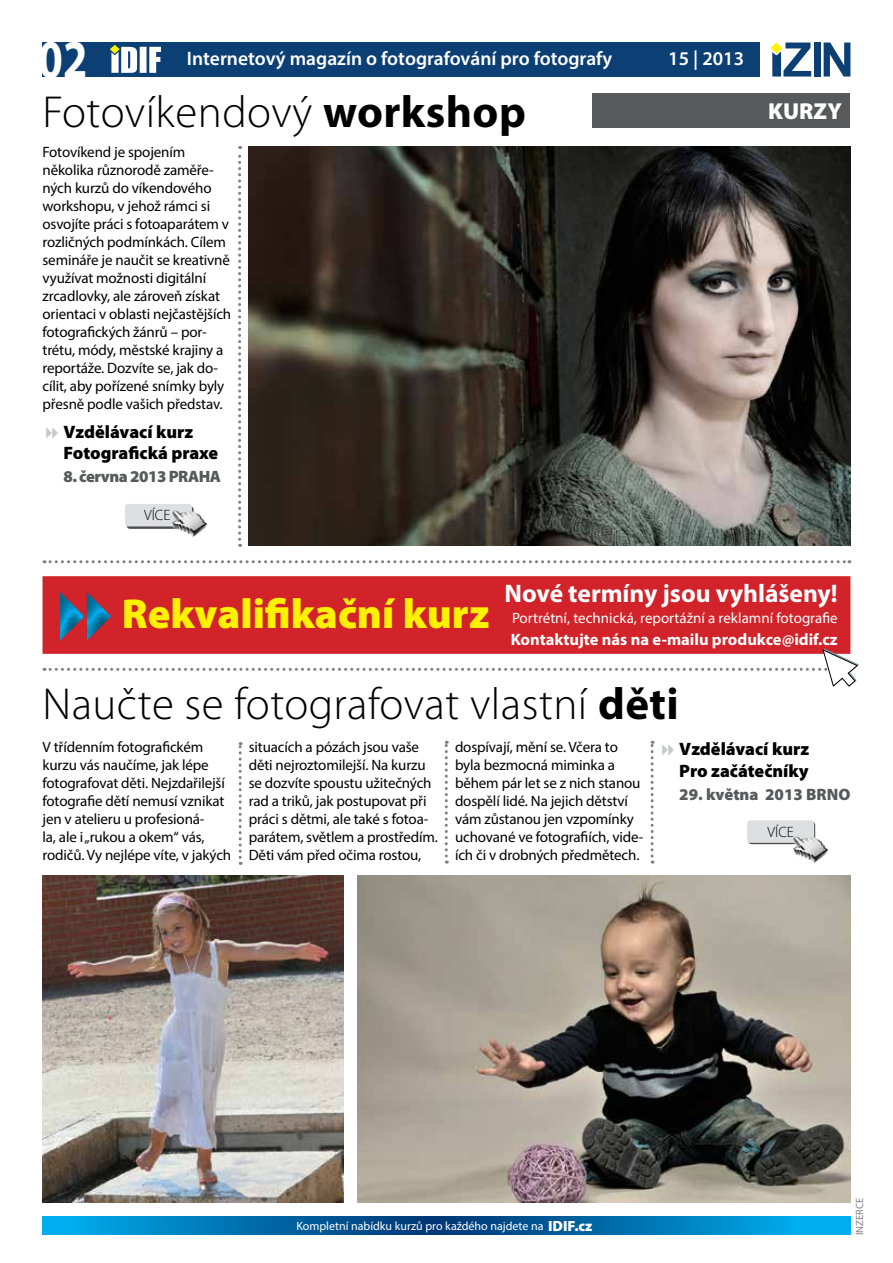
<style>
.page{position:relative;width:893px;height:1263px;background:#fff}
.page>*{position:absolute;margin:0;border:0;box-sizing:border-box;transform-origin:0 0}
.t1{font:700 54.9px "Myriad Pro";color:#fff;scale:.8 1}
.t2{font:300 45px "Myriad Pro";letter-spacing:.01em;color:#000}
.t3{font:900 42px "Myriad Pro";color:#fff200}
.t4{font:700 25.5px "Myriad Pro";color:#fff}
.t5{font:900 23.1px "Myriad Pro";color:#fff}
.t6{font:600 19.5px "Myriad Pro";color:#fff}
.t7{font:900 18px/21.6px "Myriad Pro";color:#000}
.t8{font:700 16.5px "Myriad Pro";color:#fff}
.t9{font:900 16.5px "Myriad Pro";letter-spacing:-.015em;color:#58595b}
.t10{font:15px/18px "Myriad Pro";letter-spacing:-.01em;color:#000}
.t11{font:15px "Myriad Pro";color:#fff}
.t12{font:300 15px "Myriad Pro";color:#000}
.t13{font:12px "Myriad Pro";color:#fff}
.t14{font:10.5px "Myriad Pro";color:#808285}
.s1{font-weight:700}
.s2{font-weight:900;font-size:14.85px}
</style>
<div class="page">
<div style="left:43px;top:43px;width:717px;height:34px;background:#0c3f74"></div>
<svg style="left:110px;top:45px;width:51px;height:28px"></svg>
<div style="left:814px;top:43px;width:6px;height:34px;background:#0c3f74"></div>
<svg style="left:824px;top:43px;width:26px;height:34px"></svg>
<svg style="left:770px;top:43px;width:41px;height:34px"></svg>
<svg style="left:43px;top:1216px;width:807px;height:18px;background:#0074b3"></svg>
<svg style="left:238px;top:146px;width:3px;height:401px"></svg>
<div style="left:592px;top:94px;width:258px;height:34px;background:#58595b"></div>
<svg style="left:239px;top:742px;width:3px;height:123px"></svg>
<svg style="left:44px;top:560px;width:806px;height:3px"></svg>
<img style="left:249px;top:146px;width:601px;height:399px">
<svg style="left:127px;top:506px;width:67px;height:23px"></svg>
<div style="left:125px;top:504px;width:67px;height:22px;background:#dedfe0;border-radius:3px"></div>
<img style="left:171px;top:509px;width:37px;height:28px">
<svg style="left:445px;top:741px;width:3px;height:122px"></svg>
<svg style="left:651px;top:741px;width:3px;height:122px"></svg>
<div style="left:43px;top:576px;width:807px;height:78px;background:#d2232a;border:2px solid #d2232a"></div>
<div style="left:59px;top:586px;width:66px;height:55px;background:#000;opacity:.5"></div>
<svg style="left:44px;top:648px;width:815px;height:39px"></svg>
<svg style="left:748px;top:821px;width:67px;height:23px"></svg>
<div style="left:747px;top:820px;width:67px;height:23px;background:#dedfe0;border-radius:3px"></div>
<img style="left:792px;top:835px;width:37px;height:28px">
<img style="left:358px;top:875px;width:492px;height:328px">
<img style="left:43px;top:875px;width:300px;height:328px">
<h1 class="t1" style="left:39px;top:23px;width:63px">02</h1>
<h3 class="t6" style="left:187px;top:46px;width:427px">Internetový magazín o fotografování pro fotografy</h3>
<h3 class="t6" style="left:668px;top:46px;width:77px">15 | 2013</h3>
<h2 class="t2" style="left:43px;top:85px;width:485px">Fotovíkendový <span class="s1">workshop</span></h2>
<p class="t10" style="left:43px;top:143px;width:190px">Fotovíkend je spojením několika různorodě zaměře&shy;ných kurzů do víkendového workshopu, v jehož rámci si osvojíte práci s fotoaparátem v rozličných podmínkách. Cílem semináře je naučit se kreativně využívat možnosti digitální zrcadlovky, ale zároveň získat orientaci v oblasti nejčastějších fotografických žánrů – por&shy;trétu, módy, městské krajiny a reportáže. Dozvíte se, jak do&shy;cílit, aby pořízené snímky byly přesně podle vašich představ.</p>
<p class="t7" style="left:63px;top:420px;width:156px">Vzdělávací kurz<br>Fotografická praxe</p>
<p class="t9" style="left:63px;top:465px;width:159px">8. června 2013 PRAHA</p>
<p class="t12" style="left:144px;top:506px;width:28px">VÍCE</p>
<h3 class="t5" style="left:768px;top:96px;width:75px">KURZY</h3>
<h3 class="t3" style="left:122px;top:586px;width:369px">Rekvalifikační kurz</h3>
<h3 class="t4" style="left:505px;top:576px;width:335px">Nové termíny jsou vyhlášeny!</h3>
<p class="t8" style="left:511px;top:629px;width:328px">Kontaktujte nás na e-mailu produkce@idif.cz</p>
<p class="t11" style="left:512px;top:609px;width:327px">Portrétní, technická, reportážní a reklamní fotografie</p>
<h2 class="t2" style="left:43px;top:677px;width:638px">Naučte se fotografovat vlastní <span class="s1">děti</span></h2>
<p class="t10" style="left:43px;top:738px;width:190px">V třídenním fotografickém kurzu vás naučíme, jak lépe fotografovat děti. Nejzdařilejší fotografie dětí nemusí vznikat jen v atelieru u profesioná-<br>la, ale i „rukou a okem“ vás, rodičů. Vy nejlépe víte, v jakých</p>
<p class="t10" style="left:249px;top:738px;width:191px">situacích a pózách jsou vaše děti nejroztomilejší. Na kurzu se dozvíte spoustu užitečných rad a triků, jak postupovat při práci s dětmi, ale také s fotoa&shy;parátem, světlem a prostředím.<br>Děti vám před očima rostou,</p>
<p class="t10" style="left:455px;top:738px;width:190px">dospívají, mění se. Včera to byla bezmocná miminka a během pár let se z nich stanou dospělí lidé. Na jejich dětství vám zůstanou jen vzpomínky uchované ve fotografiích, vide&shy;ích či v drobných předmětech.</p>
<p class="t7" style="left:679px;top:738px;width:131px">Vzdělávací kurz<br>Pro začátečníky</p>
<p class="t9" style="left:679px;top:783px;width:173px">29. května 2013 BRNO</p>
<p class="t12" style="left:767px;top:823px;width:28px">VÍCE</p>
<p class="t13" style="left:296px;top:1218px;width:298px">Kompletní nabídku kurzů pro každého najdete na <span class="s2">IDIF.cz</span></p>
<p class="t14" style="left:853px;top:1235px;width:39px;rotate:-90deg">INZERCE</p>
</div>
